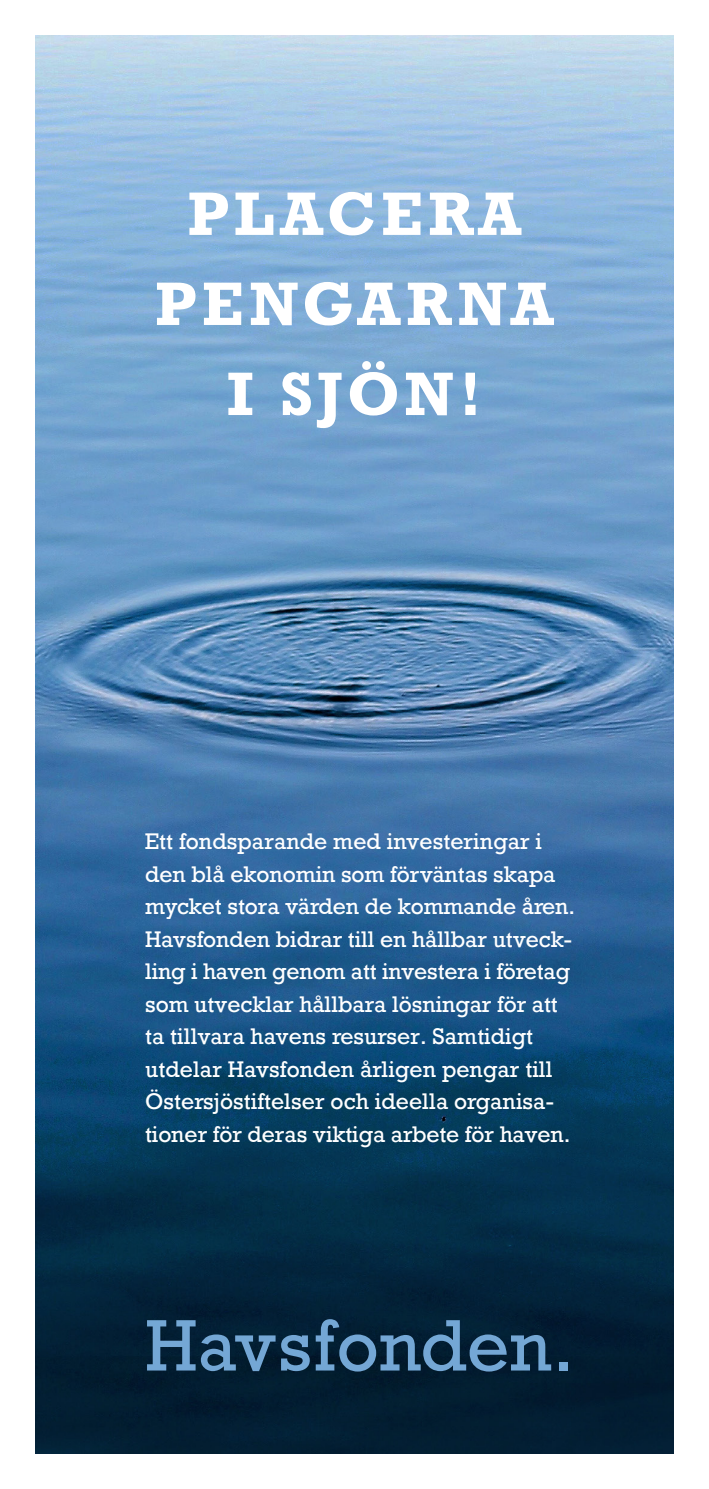
<style>
.page{position:relative;width:709px;height:1489px;background:#fff}
.page>*{position:absolute;margin:0;border:0;box-sizing:border-box;transform-origin:0 0}
.t1{font:68.25px "Rockwell";color:#74a7d5}
.t2{font:700 57.5px/90px "Rockwell";letter-spacing:.08em;color:#fff;text-align:center}
.t3{font:21.25px/32.5px "Rockwell";letter-spacing:-.005em;color:#fff}
</style>
<div class="page">
<img style="left:35px;top:35px;width:638px;height:1418px">
<p class="t2" style="left:187px;top:168px;width:335px">PLACERA</p>
<p class="t2" style="left:155px;top:258px;width:400px">PENGARNA<br>I SJÖN!</p>
<p class="t3" style="left:145px;top:825px;width:432px">Ett fondsparande med investeringar i den blå ekonomin som förväntas skapa mycket stora värden de kommande åren.<br>Havsfonden bidrar till en hållbar utveck&shy;ling i haven genom att investera i företag som utvecklar hållbara lösningar för att ta tillvara havens resurser. Samtidigt utdelar Havsfonden årligen pengar till Östersjöstiftelser och ideella organisa&shy;tioner för deras viktiga arbete för haven.</p>
<p class="t1" style="left:145px;top:1303px;width:430px">Havsfonden.</p>
</div>
